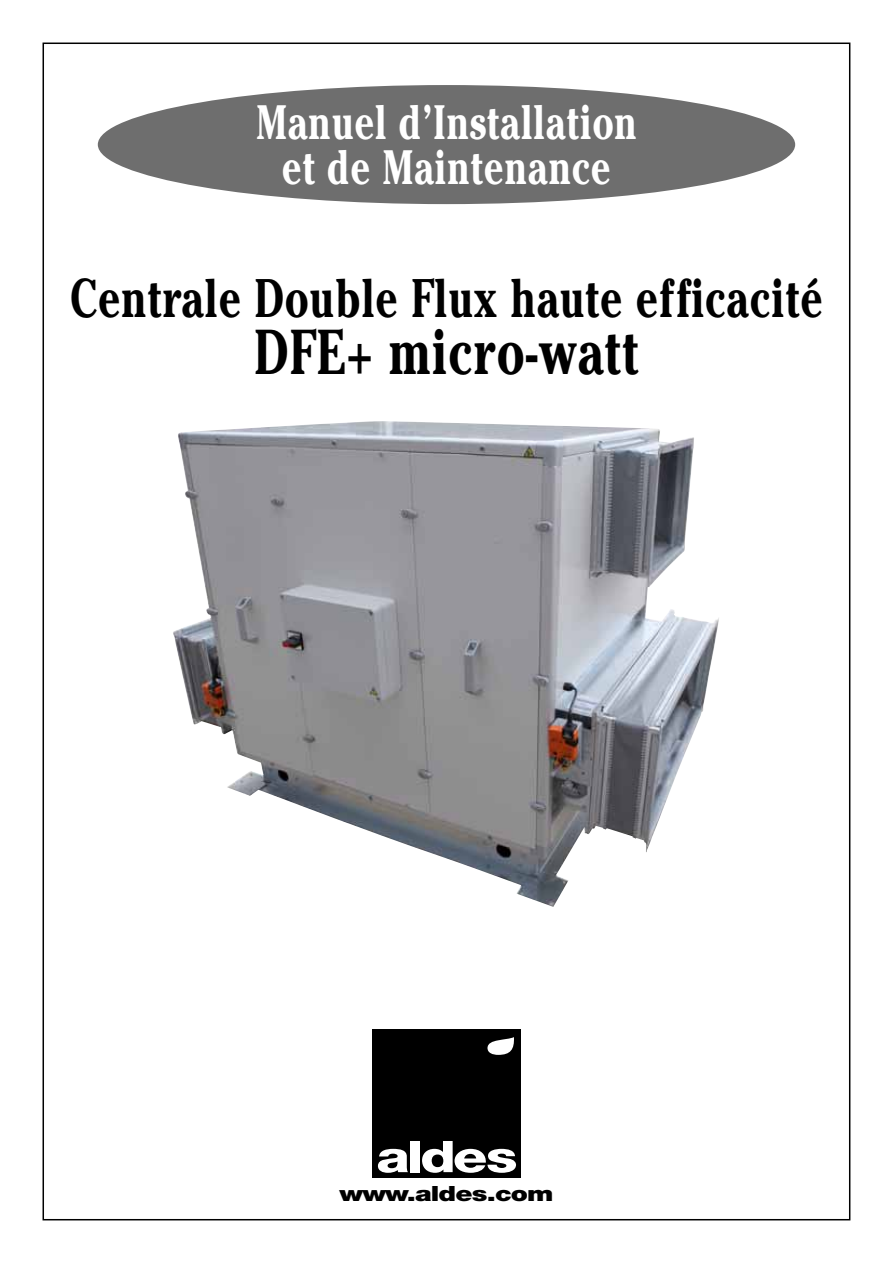
<style>
.page{position:relative;width:893px;height:1263px;background:#fff}
.page>*{position:absolute;margin:0;border:0;box-sizing:border-box;transform-origin:0 0}
.t1{font:700 63px "Cheltenham";letter-spacing:.03em;color:#000;scale:.75 1}
.t2{font:700 54px "Cheltenham";letter-spacing:.03em;color:#000;scale:.75 1}
.t3{font:700 48px/45px "Cheltenham";letter-spacing:.03em;color:#fff;text-align:center;scale:.75 1}
.t4{font:900 21px "Helvetica Neue LT Std";letter-spacing:-.03em;color:#000;scale:1.3 1}
</style>
<div class="page">
<div style="left:98px;top:85px;width:697px;height:119px;background:#6e6e6e;border-radius:50%"></div>
<img style="left:173px;top:421px;width:546px;height:486px">
<div style="left:372px;top:1029px;width:149px;height:149px;background:#000"></div>
<svg style="left:378px;top:1149px;width:30px;height:24px"></svg>
<div style="left:410px;top:1141px;width:10px;height:31px;background:#fff"></div>
<svg style="left:422px;top:1141px;width:94px;height:32px"></svg>
<svg style="left:487px;top:1037px;width:27px;height:18px"></svg>
<p class="t3" style="left:256px;top:99px;width:509px">Manuel d’Installation et de Maintenance</p>
<p class="t2" style="left:70px;top:266px;width:1004px">Centrale Double Flux haute efficacité</p>
<h1 class="t1" style="left:254px;top:314px;width:513px">DFE+ micro-watt</h1>
<p class="t4" style="left:339px;top:1181px;width:166px">www.aldes.com</p>
</div>
